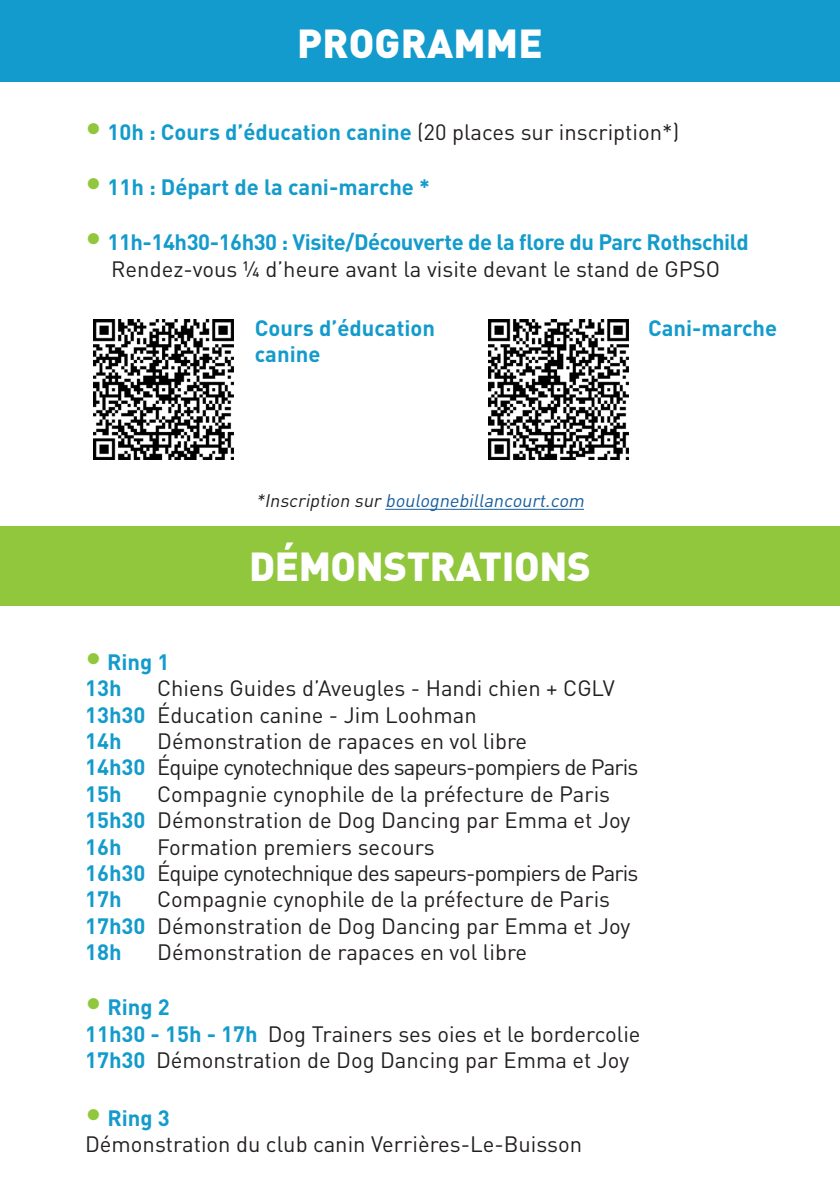
<style>
.page{position:relative;width:840px;height:1191px;background:#fff}
.page>*{position:absolute;margin:0;border:0;box-sizing:border-box;transform-origin:0 0}
.t1{font:900 40px "DIN Pro";letter-spacing:-.01em;color:#fff}
.t2{font:22px "DIN Pro";color:#231f20}
.t3{font:700 22px "DIN Pro";color:#139bcc}
.t4{font:22px "DIN Pro";letter-spacing:-.04em;color:#231f20}
.t5{font:700 22px "DIN Pro";letter-spacing:-.02em;color:#139bcc}
.t6{font:italic 18px "DIN Pro";color:#175d9e}
.s1{font-size:34px;color:#90c73d}
.s2{font-weight:400;color:#231f20}
.s3{color:#231f20}
.s4{font-weight:700;color:#139bcc}
</style>
<div class="page">
<div style="left:0;top:0;width:839px;height:81px;background:#129bcc"></div>
<hr style="left:839px;top:0;width:1px;height:81px;background:#129bcc">
<div style="left:0;top:526px;width:839px;height:79px;background:#90c73d"></div>
<img style="left:94px;top:319px;width:140px;height:140px">
<img style="left:488px;top:319px;width:140px;height:140px">
<hr style="left:385px;top:509px;width:198px;height:1px;background:#175d9e">
<p class="t1" style="left:297px;top:16px;width:247px">PROGRAMME</p>
<p class="t3" style="left:85px;top:117px;width:595px"><span class="s1">•</span> 10h : Cours d’éducation canine <span class="s2">(20 places sur inscription*)</span></p>
<p class="t3" style="left:85px;top:172px;width:346px"><span class="s1">•</span> 11h : Départ de la cani-marche *</p>
<p class="t5" style="left:85px;top:227px;width:665px"><span class="s1">•</span> 11h-14h30-16h30 : Visite/Découverte de la flore du Parc Rothschild</p>
<p class="t2" style="left:111px;top:254px;width:610px">Rendez-vous ¼ d’heure avant la visite devant le stand de GPSO</p>
<p class="t3" style="left:255px;top:313px;width:182px">Cours d’éducation</p>
<p class="t3" style="left:255px;top:339px;width:67px">canine</p>
<p class="t3" style="left:647px;top:313px;width:130px">Cani-marche</p>
<p class="t6" style="left:256px;top:488px;width:333px"><span class="s3">*Inscription sur</span> boulognebillancourt.com</p>
<p class="t1" style="left:249px;top:539px;width:343px">DÉMONSTRATIONS</p>
<p class="t3" style="left:85px;top:647px;width:86px"><span class="s1">•</span> Ring 1</p>
<p class="t3" style="left:85px;top:673px;width:38px">13h</p>
<p class="t2" style="left:157px;top:673px;width:459px">Chiens Guides d’Aveugles - Handi chien + CGLV</p>
<p class="t2" style="left:85px;top:699px;width:393px"><span class="s4">13h30</span> Éducation canine - Jim Loohman</p>
<p class="t3" style="left:85px;top:726px;width:38px">14h</p>
<p class="t2" style="left:157px;top:726px;width:371px">Démonstration de rapaces en vol libre</p>
<p class="t4" style="left:85px;top:752px;width:554px"><span class="s4">14h30</span> Équipe cynotechnique des sapeurs-pompiers de Paris</p>
<p class="t3" style="left:85px;top:779px;width:38px">15h</p>
<p class="t2" style="left:157px;top:779px;width:454px">Compagnie cynophile de la préfecture de Paris</p>
<p class="t2" style="left:85px;top:805px;width:546px"><span class="s4">15h30</span> Démonstration de Dog Dancing par Emma et Joy</p>
<p class="t3" style="left:85px;top:831px;width:38px">16h</p>
<p class="t2" style="left:157px;top:831px;width:279px">Formation premiers secours</p>
<p class="t4" style="left:85px;top:858px;width:554px"><span class="s4">16h30</span> Équipe cynotechnique des sapeurs-pompiers de Paris</p>
<p class="t3" style="left:85px;top:884px;width:38px">17h</p>
<p class="t2" style="left:157px;top:884px;width:454px">Compagnie cynophile de la préfecture de Paris</p>
<p class="t2" style="left:85px;top:911px;width:546px"><span class="s4">17h30</span> Démonstration de Dog Dancing par Emma et Joy</p>
<p class="t3" style="left:85px;top:937px;width:38px">18h</p>
<p class="t2" style="left:157px;top:937px;width:371px">Démonstration de rapaces en vol libre</p>
<p class="t3" style="left:85px;top:992px;width:86px"><span class="s1">•</span> Ring 2</p>
<p class="t2" style="left:85px;top:1019px;width:556px"><span class="s4">11h30 - 15h - 17h</span> Dog Trainers ses oies et le bordercolie</p>
<p class="t2" style="left:85px;top:1045px;width:545px"><span class="s4">17h30</span> Démonstration de Dog Dancing par Emma et Joy</p>
<p class="t3" style="left:85px;top:1103px;width:86px"><span class="s1">•</span> Ring 3</p>
<p class="t2" style="left:85px;top:1129px;width:498px">Démonstration du club canin Verrières-Le-Buisson</p>
</div>
